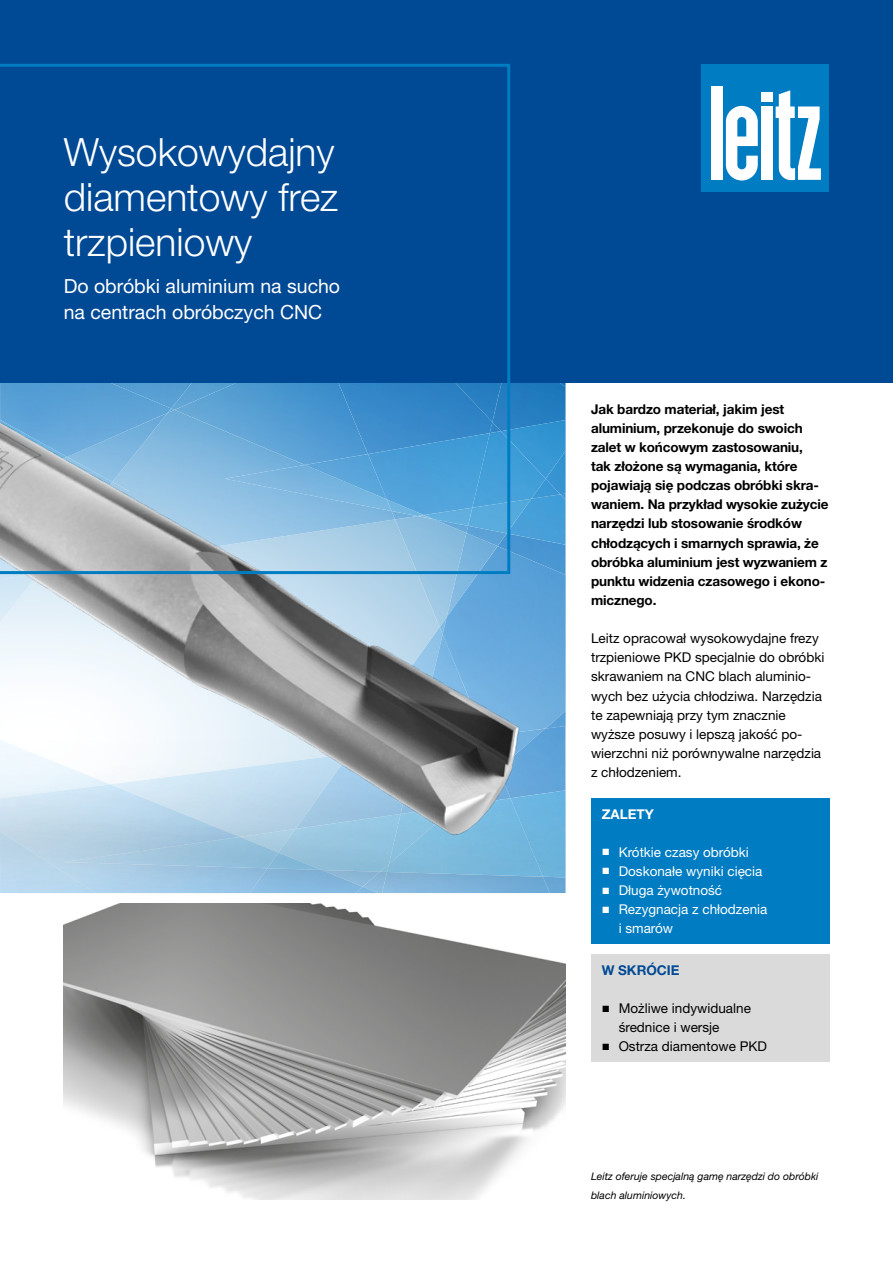
<style>
.page{position:relative;width:893px;height:1263px;background:#fff}
.page>*{position:absolute;margin:0;border:0;box-sizing:border-box;transform-origin:0 0}
.t1{font:300 39px/45px "Helvetica Neue LT Pro";color:#fff;text-align:justify}
.t2{font:19.5px/26.2px "Helvetica Neue LT Pro";color:#fff}
.t3{font:700 13.5px/19.2px "Helvetica Neue LT Pro";letter-spacing:-.01em;color:#000}
.t4{font:13.5px/19.2px "Helvetica Neue LT Pro";color:#000}
.t5{font:13.5px/19.2px "Helvetica Neue LT Pro";color:#fff}
.t6{font:700 13.5px "Helvetica Neue LT Pro";color:#004994}
.t7{font:700 13.5px "Helvetica Neue LT Pro";color:#fff}
.t8{font:italic 10.5px/19px "Helvetica Neue LT Pro";color:#000}
.s1{font-family:"Arial"}
</style>
<div class="page">
<img style="left:64px;top:904px;width:502px;height:295px">
<div style="left:0;top:0;width:893px;height:383px;background:#004994"></div>
<div style="left:702px;top:64px;width:127px;height:127px;background:#007cc2"></div>
<div style="left:761px;top:92px;width:11px;height:9px;background:#fff"></div>
<div style="left:761px;top:107px;width:11px;height:73px;background:#fff"></div>
<div style="left:711px;top:86px;width:12px;height:94px;background:#fff"></div>
<svg style="left:726px;top:106px;width:32px;height:74px"></svg>
<svg style="left:776px;top:90px;width:45px;height:90px"></svg>
<img style="left:0;top:383px;width:566px;height:510px">
<svg style="left:0;top:64px;width:510px;height:510px"></svg>
<div style="left:591px;top:798px;width:238px;height:146px;background:#007cc2"></div>
<div style="left:591px;top:954px;width:238px;height:108px;background:#dadada"></div>
<h1 class="t1" style="left:64px;top:129px;width:276px">Wysokowydajny diamentowy frez trzpieniowy</h1>
<h2 class="t2" style="left:64px;top:272px;width:278px">Do obróbki aluminium na sucho na centrach obróbczych CNC</h2>
<p class="t3" style="left:591px;top:399px;width:239px">Jak bardzo materiał, jakim jest aluminium, przekonuje do swoich zalet w końcowym zastosowaniu,<br>tak złożone są wymagania, które pojawiają się podczas obróbki skra&shy;waniem. Na przykład wysokie zużycie narzędzi lub stosowanie środków chłodzących i smarnych sprawia, że obróbka aluminium jest wyzwaniem z punktu widzenia czasowego i ekono&shy;micznego.</p>
<p class="t4" style="left:591px;top:629px;width:235px">Leitz opracował wysokowydajne frezy trzpieniowe PKD specjalnie do obróbki skrawaniem na CNC blach aluminio&shy;wych bez użycia chłodziwa. Narzędzia te zapewniają przy tym znacznie wyższe posuwy i lepszą jakość po&shy;wierzchni niż porównywalne narzędzia z chłodzeniem.</p>
<p class="t7" style="left:602px;top:805px;width:54px">ZALETY</p>
<p class="t5" style="left:602px;top:842px;width:149px"><span class="s1">■</span> Krótkie czasy obróbki</p>
<p class="t5" style="left:602px;top:861px;width:162px"><span class="s1">■</span> Doskonałe wyniki cięcia</p>
<p class="t5" style="left:602px;top:880px;width:122px"><span class="s1">■</span> Długa żywotność</p>
<p class="t5" style="left:619px;top:900px;width:150px;text-indent:-17px"><span class="s1">■</span> Rezygnacja z chłodzenia i smarów</p>
<p class="t6" style="left:602px;top:962px;width:79px">W SKRÓCIE</p>
<p class="t4" style="left:619px;top:998px;width:134px;text-indent:-17px"><span class="s1">■</span> Możliwe indywidualne średnice i wersje</p>
<p class="t4" style="left:602px;top:1037px;width:167px"><span class="s1">■</span> Ostrza diamentowe PKD</p>
<p class="t8" style="left:591px;top:1167px;width:229px">Leitz oferuje specjalną gamę narzędzi do obróbki blach aluminiowych.</p>
</div>
